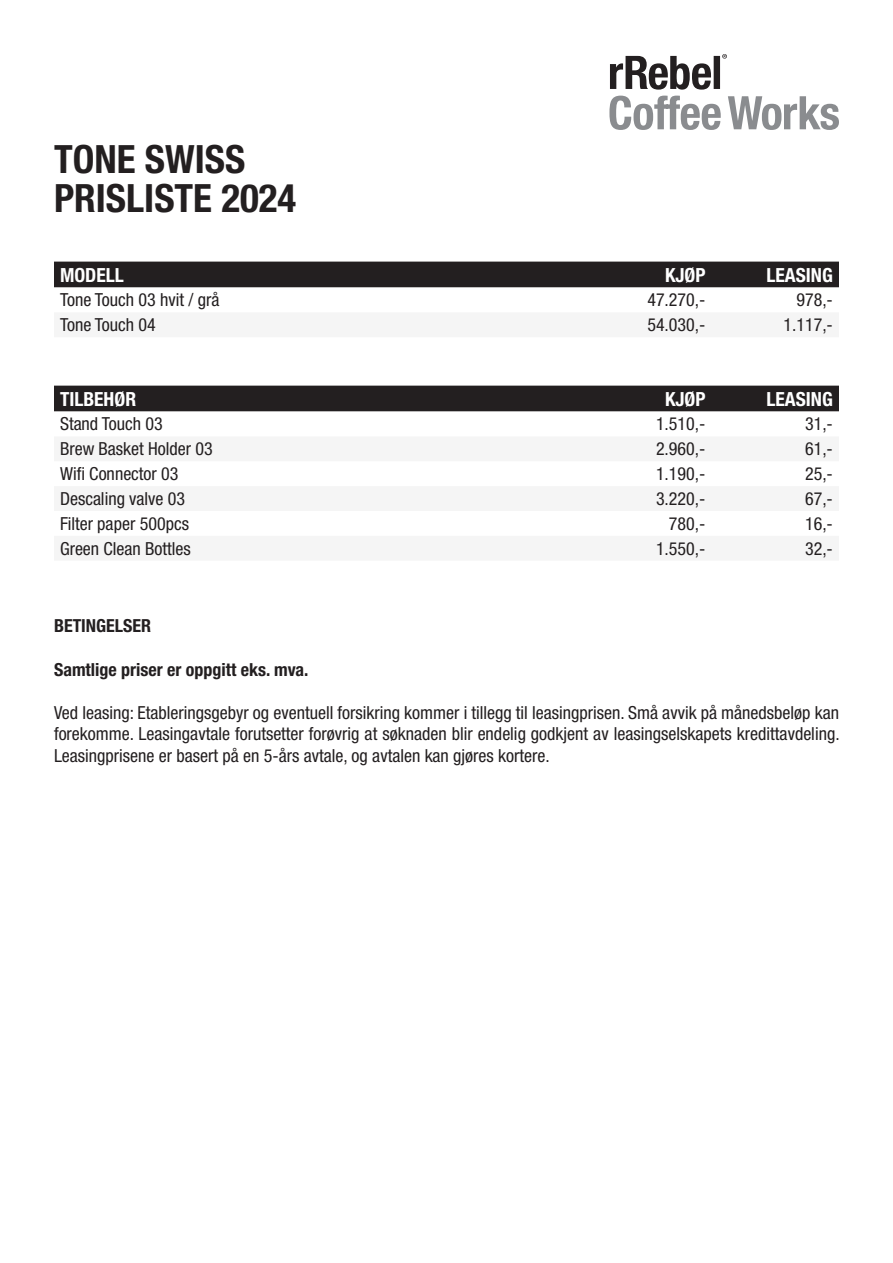
<style>
.page{position:relative;width:893px;height:1263px;background:#fff}
.page>*{position:absolute;margin:0;border:0;box-sizing:border-box;transform-origin:0 0}
.t1{font:700 condensed 39px "Helvetica Neue LT Pro";color:#231f20}
.t2{font:700 condensed 19.5px "Helvetica Neue LT Pro";color:#fff}
.t3{font:condensed 18px/21.6px "Helvetica Neue LT Pro";color:#231f20;text-align:justify}
.t4{font:700 condensed 18px "Helvetica Neue LT Pro";color:#231f20}
</style>
<div class="page">
<div style="left:54px;top:262px;width:785px;height:26px;background:#231f20"></div>
<div style="left:54px;top:386px;width:785px;height:26px;background:#231f20"></div>
<svg style="left:609px;top:96px;width:230px;height:34px"></svg>
<svg style="left:610px;top:54px;width:117px;height:36px"></svg>
<p class="t1" style="left:54px;top:136px;width:193px">TONE SWISS</p>
<p class="t1" style="left:54px;top:175px;width:244px">PRISLISTE 2024</p>
<p class="t2" style="left:60px;top:263px;width:65px">MODELL</p>
<p class="t2" style="left:665px;top:263px;width:42px">KJØP</p>
<p class="t2" style="left:766px;top:263px;width:68px">LEASING</p>
<p class="t3" style="left:60px;top:289px;width:161px">Tone Touch 03 hvit / grå</p>
<p class="t3" style="left:647px;top:289px;width:60px">47.270,-</p>
<p class="t3" style="left:796px;top:289px;width:38px">978,-</p>
<p class="t3" style="left:60px;top:314px;width:97px">Tone Touch 04</p>
<p class="t3" style="left:647px;top:314px;width:60px">54.030,-</p>
<p class="t3" style="left:783px;top:314px;width:51px">1.117,-</p>
<p class="t2" style="left:60px;top:387px;width:78px">TILBEHØR</p>
<p class="t2" style="left:665px;top:387px;width:42px">KJØP</p>
<p class="t2" style="left:766px;top:387px;width:68px">LEASING</p>
<p class="t3" style="left:60px;top:413px;width:104px">Stand Touch 03</p>
<p class="t3" style="left:656px;top:413px;width:51px">1.510,-</p>
<p class="t3" style="left:805px;top:413px;width:29px">31,-</p>
<p class="t3" style="left:60px;top:438px;width:154px">Brew Basket Holder 03</p>
<p class="t3" style="left:656px;top:438px;width:51px">2.960,-</p>
<p class="t3" style="left:805px;top:438px;width:29px">61,-</p>
<p class="t3" style="left:60px;top:463px;width:120px">Wifi Connector 03</p>
<p class="t3" style="left:656px;top:463px;width:51px">1.190,-</p>
<p class="t3" style="left:805px;top:463px;width:29px">25,-</p>
<p class="t3" style="left:60px;top:488px;width:127px">Descaling valve 03</p>
<p class="t3" style="left:656px;top:488px;width:51px">3.220,-</p>
<p class="t3" style="left:805px;top:488px;width:29px">67,-</p>
<p class="t3" style="left:60px;top:512px;width:131px">Filter paper 500pcs</p>
<p class="t3" style="left:669px;top:512px;width:38px">780,-</p>
<p class="t3" style="left:805px;top:512px;width:29px">16,-</p>
<p class="t3" style="left:60px;top:537px;width:132px">Green Clean Bottles</p>
<p class="t3" style="left:656px;top:537px;width:51px">1.550,-</p>
<p class="t3" style="left:805px;top:537px;width:29px">32,-</p>
<p class="t4" style="left:54px;top:615px;width:99px">BETINGELSER</p>
<p class="t4" style="left:54px;top:658px;width:256px">Samtlige priser er oppgitt eks. mva.</p>
<p class="t3" style="left:54px;top:701px;width:787px">Ved leasing: Etableringsgebyr og eventuell forsikring kommer i tillegg til leasingprisen. Små avvik på månedsbeløp kan forekomme. Leasingavtale forutsetter forøvrig at søknaden blir endelig godkjent av leasingselskapets kredittavdeling.<br>Leasingprisene er basert på en 5-års avtale, og avtalen kan gjøres kortere.</p>
</div>
